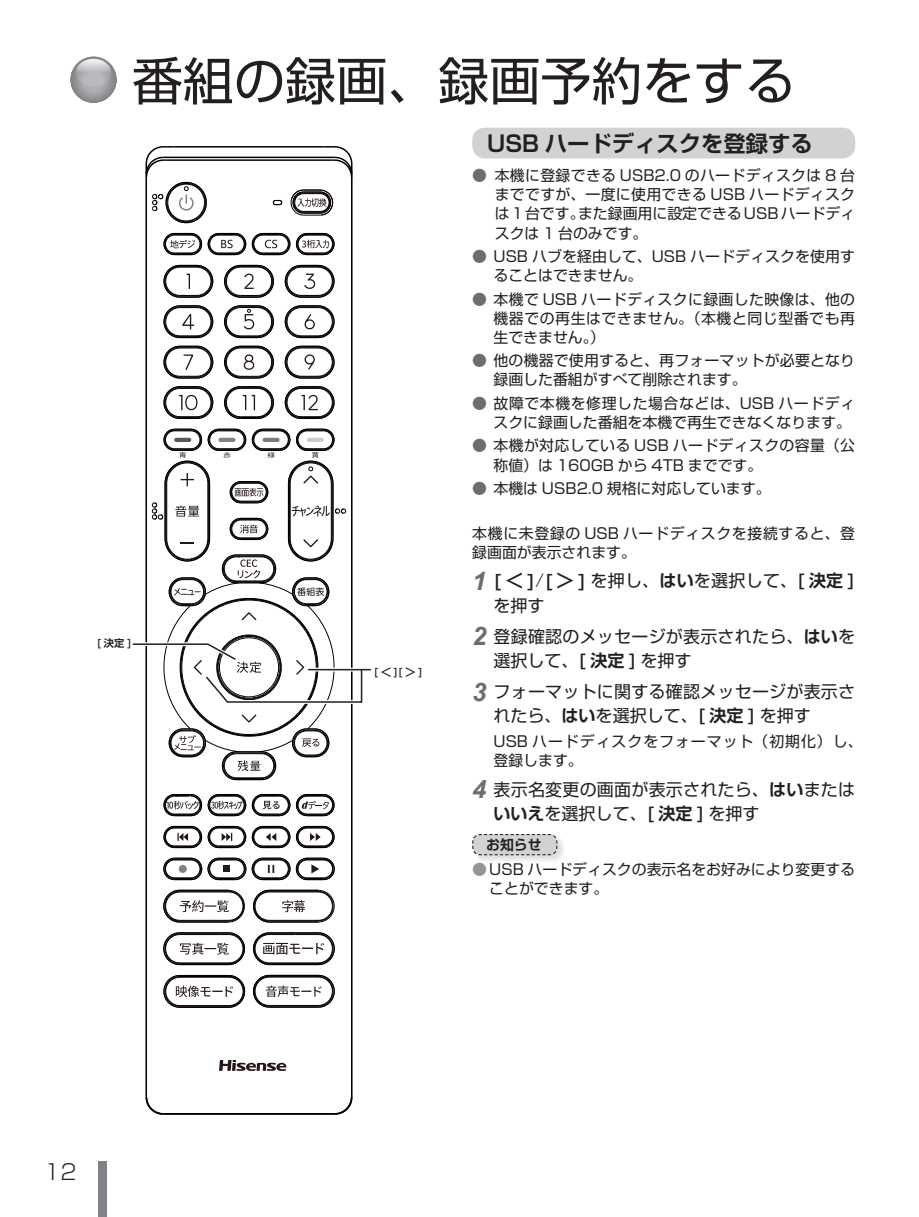
<style>
.page{position:relative;width:919px;height:1217px;background:#fff}
.page>*{position:absolute;margin:0;border:0;box-sizing:border-box;transform-origin:0 0}
._00_大タイトル{font:51px "Shin Go Pro";color:#231f20}
._02_小タイトル1{font:700 22.35px "Shin Go Pro De";color:#231f20}
.t1{font:300 21.3px "Shin Go Pro";color:#231f20}
._11_操作手順{font:16.95px/24.5px "Shin Go Pro";letter-spacing:.015em;color:#231f20}
._10_本文{font:14.85px/19.2px "Shin Go Pro";letter-spacing:.005em;color:#231f20;text-align:justify}
._10_本文-2{font:14.85px/19.2px "Shin Go Pro";letter-spacing:.025em;color:#231f20}
._10_本文-3{font:14.85px/19.2px "Shin Go Pro";letter-spacing:.045em;color:#231f20}
._12_弾丸{font:14.85px/19.2px "Shin Go Pro";color:#231f20}
._16_indent5mm{font:14.85px/19.2px "Shin Go Pro";letter-spacing:.065em;color:#231f20}
.t2{font:700 13.8px "Shin Go Pro De";color:#231f20}
._10_本文-4{font:700 10.2px "Shin Go Pro De";color:#231f20}
.s1{color:#6c6d70}
.s2{font-family:"Arial";font-weight:700;font-style:italic;font-size:25.5px;color:#6c6d70}
.s3{font-family:"Shin Go Pro De";font-weight:700;font-size:17.85px}
.s4{font-family:"Shin Go Pro De";font-weight:700}
.s5{font-weight:300}
.s6{font-weight:300;color:#939598}
</style>
<div class="page">
<div style="left:98px;top:1161px;width:8px;height:55px;background:#808285"></div>
<img style="left:70px;top:56px;width:47px;height:47px">
<svg style="left:273px;top:200px;width:9px;height:5px"></svg>
<hr style="left:163px;top:1112px;width:171px;height:2px;background:#030000">
<svg style="left:333px;top:1094px;width:20px;height:21px"></svg>
<hr style="left:145px;top:174px;width:2px;height:922px;background:#030000">
<hr style="left:351px;top:174px;width:1px;height:922px;background:#030000">
<svg style="left:145px;top:1094px;width:20px;height:21px"></svg>
<hr style="left:165px;top:159px;width:84px;height:2px;background:#030000">
<hr style="left:163px;top:157px;width:172px;height:1px;background:#030000">
<hr style="left:249px;top:159px;width:83px;height:2px;background:#030000">
<hr style="left:176px;top:146px;width:146px;height:1px;background:#030000">
<svg style="left:322px;top:146px;width:31px;height:33px"></svg>
<svg style="left:208px;top:857px;width:38px;height:23px"></svg>
<svg style="left:163px;top:857px;width:39px;height:23px"></svg>
<svg style="left:219px;top:1060px;width:68px;height:10px"></svg>
<svg style="left:145px;top:146px;width:62px;height:77px"></svg>
<svg style="left:164px;top:233px;width:38px;height:22px"></svg>
<svg style="left:208px;top:233px;width:38px;height:22px"></svg>
<svg style="left:252px;top:233px;width:38px;height:22px"></svg>
<svg style="left:164px;top:265px;width:49px;height:33px"></svg>
<svg style="left:224px;top:265px;width:50px;height:33px"></svg>
<svg style="left:285px;top:265px;width:49px;height:33px"></svg>
<svg style="left:164px;top:305px;width:49px;height:33px"></svg>
<svg style="left:224px;top:305px;width:50px;height:33px"></svg>
<svg style="left:285px;top:305px;width:49px;height:33px"></svg>
<svg style="left:164px;top:346px;width:49px;height:33px"></svg>
<svg style="left:224px;top:346px;width:50px;height:33px"></svg>
<svg style="left:285px;top:346px;width:49px;height:33px"></svg>
<svg style="left:164px;top:386px;width:49px;height:33px"></svg>
<svg style="left:224px;top:386px;width:50px;height:33px"></svg>
<svg style="left:285px;top:386px;width:49px;height:33px"></svg>
<svg style="left:296px;top:794px;width:38px;height:22px"></svg>
<svg style="left:164px;top:825px;width:38px;height:23px"></svg>
<svg style="left:208px;top:825px;width:38px;height:23px"></svg>
<svg style="left:296px;top:825px;width:38px;height:23px"></svg>
<svg style="left:252px;top:825px;width:38px;height:23px"></svg>
<div style="left:179px;top:864px;width:8px;height:8px;background:#828282;border-radius:50%"></div>
<div style="left:224px;top:865px;width:6px;height:7px;background:#231815"></div>
<svg style="left:252px;top:857px;width:38px;height:23px"></svg>
<svg style="left:291px;top:190px;width:42px;height:26px"></svg>
<svg style="left:296px;top:233px;width:38px;height:22px"></svg>
<svg style="left:164px;top:794px;width:38px;height:22px"></svg>
<svg style="left:208px;top:794px;width:38px;height:22px"></svg>
<svg style="left:252px;top:794px;width:38px;height:22px"></svg>
<svg style="left:296px;top:857px;width:38px;height:23px"></svg>
<svg style="left:253px;top:889px;width:81px;height:33px"></svg>
<svg style="left:163px;top:889px;width:82px;height:33px"></svg>
<svg style="left:163px;top:932px;width:82px;height:33px"></svg>
<svg style="left:253px;top:932px;width:81px;height:33px"></svg>
<svg style="left:163px;top:974px;width:82px;height:33px"></svg>
<svg style="left:253px;top:974px;width:81px;height:33px"></svg>
<hr style="left:308px;top:668px;width:63px;height:2px;background:#231f20">
<svg style="left:132px;top:428px;width:233px;height:352px"></svg>
<div style="left:472px;top:128px;width:383px;height:30px;background:#d1d2d4;border-radius:13px"></div>
<div style="left:472px;top:833px;width:94px;height:31px;background:#231f20;opacity:.15"></div>
<svg style="left:472px;top:833px;width:86px;height:22px;background:#cacbcc"></svg>
<p class="_00_大タイトル" style="left:132px;top:39px;width:665px">番組の録画、録画予約をする</p>
<p class="_10_本文-4" style="left:97px;top:634px;width:36px">[決定]</p>
<p class="_10_本文-4" style="left:373px;top:664px;width:51px">[≪][≫]</p>
<p class="_02_小タイトル1" style="left:487px;top:125px;width:327px">USB ハードディスクを登録する</p>
<p class="_10_本文" style="left:494px;top:164px;width:362px;text-indent:-22px"><span class="s1">●</span> 本機に登録できる USB2.0 のハードディスクは 8 台までですが、一度に使用できる USB ハードディスクは1台です。また録画用に設定できるUSBハードディスクは 1 台のみです。</p>
<p class="_10_本文" style="left:493px;top:245px;width:363px;text-indent:-21px"><span class="s1">●</span> USB ハブを経由して、USB ハードディスクを使用することはできません。</p>
<p class="_10_本文" style="left:493px;top:287px;width:363px;text-indent:-21px"><span class="s1">●</span> 本機で USB ハードディスクに録画した映像は、他の機器での再生はできません。（本機と同じ型番でも再生できません。）</p>
<p class="_10_本文" style="left:493px;top:349px;width:363px;text-indent:-21px"><span class="s1">●</span> 他の機器で使用すると、再フォーマットが必要となり録画した番組がすべて削除されます。</p>
<p class="_10_本文" style="left:472px;top:391px;width:384px;text-align:right"><span class="s1">●</span> 故障で本機を修理した場合などは、USB ハードディスクに録画した番組を本機で再生できなくなります。</p>
<p class="_10_本文-2" style="left:493px;top:434px;width:363px;text-indent:-21px"><span class="s1">●</span> 本機が対応している USB ハードディスクの容量（公称値）は 160GB から 4TB までです。</p>
<p class="_10_本文" style="left:472px;top:477px;width:300px"><span class="s1">●</span> 本機は USB2.0 規格に対応しています。</p>
<p class="_10_本文-3" style="left:472px;top:521px;width:384px">本機に未登録の USB ハードディスクを接続すると、登録画面が表示されます。</p>
<p class="_11_操作手順" style="left:493px;top:566px;width:363px;text-indent:-21px"><span class="s2">1</span> <span class="s3">[</span> <span class="s4">≪</span> <span class="s3">]</span><span class="s5">/</span><span class="s3">[</span> <span class="s4">≫</span> <span class="s3">]</span> を押し、<span class="s4">はい</span>を選択して、<span class="s4">[ 決定 ]</span>を押す</p>
<p class="_11_操作手順" style="left:493px;top:621px;width:363px;text-indent:-21px"><span class="s2">2</span> 登録確認のメッセージが表示されたら、<span class="s4">はい</span>を選択して、<span class="s4">[ 決定 ]</span> を押す</p>
<p class="_11_操作手順" style="left:493px;top:677px;width:363px;text-indent:-21px"><span class="s2">3</span> フォーマットに関する確認メッセージが表示されたら、<span class="s4">はい</span>を選択して、<span class="s4">[ 決定 ]</span> を押す</p>
<p class="_16_indent5mm" style="left:493px;top:730px;width:370px">USB ハードディスクをフォーマット（初期化）し、登録します。</p>
<p class="_11_操作手順" style="left:493px;top:774px;width:363px;text-indent:-21px"><span class="s2">4</span> 表示名変更の画面が表示されたら、<span class="s4">はい</span>または<span class="s4">いいえ</span>を選択して、<span class="s4">[ 決定 ]</span> を押す</p>
<p class="t2" style="left:486px;top:833px;width:57px">お知らせ</p>
<p class="_12_弾丸" style="left:489px;top:857px;width:367px;text-indent:-17px"><span class="s6">●</span>USB ハードディスクの表示名をお好みにより変更することができます。</p>
<h3 class="t1" style="left:44px;top:1154px;width:34px">12</h3>
</div>
